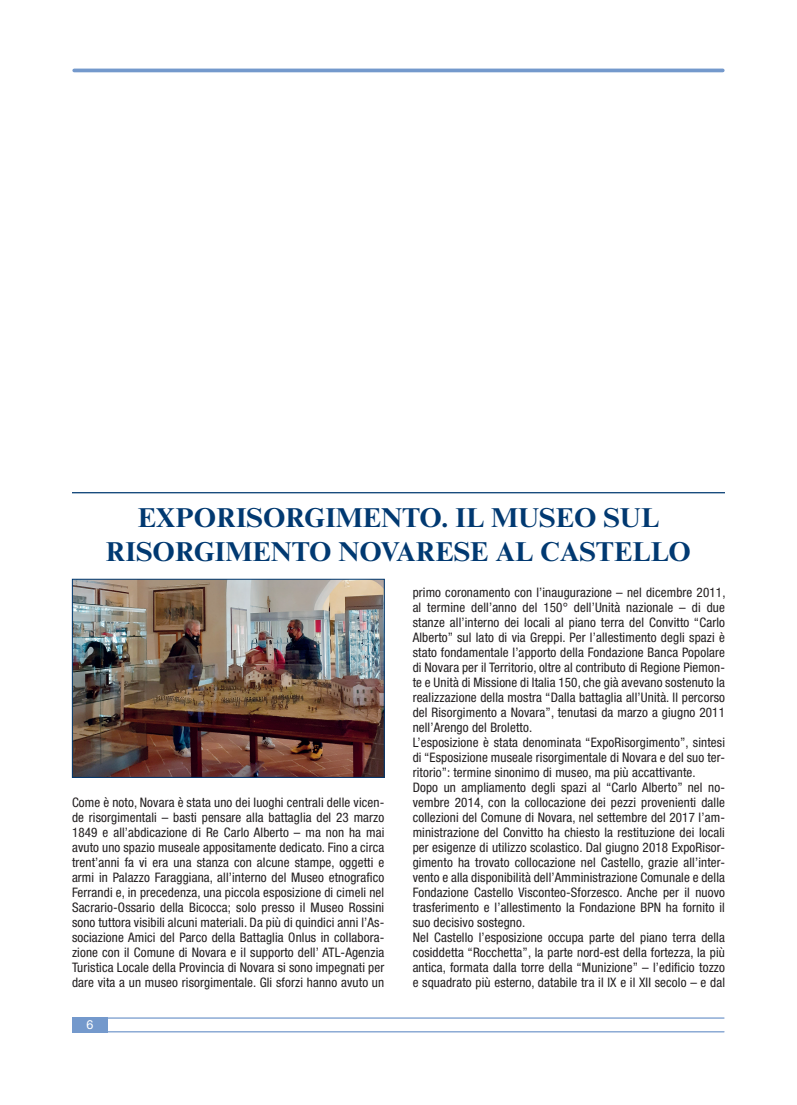
<style>
.page{position:relative;width:797px;height:1105px;background:#fff}
.page>*{position:absolute;margin:0;border:0;box-sizing:border-box;transform-origin:0 0}
.Normale{font:700 27.38px/33.8px "Times New Roman MT Std";color:#013971;text-align:center}
.t1{font:condensed 13.12px/15px "Helvetica Neue LT Std";letter-spacing:.01em;color:#231f20;text-align:justify}
.t2{font:12.5px "Helvetica Neue LT Std";color:#fff}
</style>
<div class="page">
<hr style="left:74px;top:69px;width:648px;height:3px;background:#7499cc">
<hr style="left:73px;top:1031px;width:651px;height:1px;background:#7499cc">
<hr style="left:73px;top:1017px;width:651px;height:2px;background:#7499cc">
<div style="left:72px;top:1017px;width:36px;height:15px;background:#7499cc"></div>
<img style="left:74px;top:581px;width:308px;height:195px">
<div style="left:72px;top:579px;width:312px;height:199px;border:1px solid #013971"></div>
<hr style="left:72px;top:492px;width:653px;height:1px;background:#013971">
<p class="Normale" style="left:106px;top:500px;width:586px">EXPORISORGIMENTO. IL MUSEO SUL<br>RISORGIMENTO NOVARESE AL CASTELLO</p>
<p class="t1" style="left:72px;top:795px;width:314px">Come è noto, Novara è stata uno dei luoghi centrali delle vicen&shy;de risorgimentali – basti pensare alla battaglia del 23 marzo 1849 e all’abdicazione di Re Carlo Alberto – ma non ha mai avuto uno spazio museale appositamente dedicato. Fino a circa trent’anni fa vi era una stanza con alcune stampe, oggetti e armi in Palazzo Faraggiana, all’interno del Museo etnografico Ferrandi e, in precedenza, una piccola esposizione di cimeli nel Sacrario-Ossario della Bicocca; solo presso il Museo Rossini sono tuttora visibili alcuni materiali. Da più di quindici anni l’As&shy;sociazione Amici del Parco della Battaglia Onlus in collabora&shy;zione con il Comune di Novara e il supporto dell’ ATL-Agenzia Turistica Locale della Provincia di Novara si sono impegnati per dare vita a un museo risorgimentale. Gli sforzi hanno avuto un</p>
<p class="t2" style="left:87px;top:1017px;width:8px">6</p>
<p class="t1" style="left:412px;top:585px;width:314px">primo coronamento con l’inaugurazione – nel dicembre 2011, al termine dell’anno del 150° dell’Unità nazionale – di due stanze all’interno dei locali al piano terra del Convitto “Carlo Alberto” sul lato di via Greppi. Per l’allestimento degli spazi è stato fondamentale l’apporto della Fondazione Banca Popolare di Novara per il Territorio, oltre al contributo di Regione Piemon&shy;te e Unità di Missione di Italia 150, che già avevano sostenuto la realizzazione della mostra “Dalla battaglia all’Unità. Il percorso del Risorgimento a Novara”, tenutasi da marzo a giugno 2011 nell’Arengo del Broletto.</p>
<p class="t1" style="left:412px;top:735px;width:314px">L’esposizione è stata denominata “ExpoRisorgimento”, sintesi di “Esposizione museale risorgimentale di Novara e del suo ter&shy;ritorio”: termine sinonimo di museo, ma più accattivante.</p>
<p class="t1" style="left:412px;top:780px;width:314px">Dopo un ampliamento degli spazi al “Carlo Alberto” nel no&shy;vembre 2014, con la collocazione dei pezzi provenienti dalle collezioni del Comune di Novara, nel settembre del 2017 l’am&shy;ministrazione del Convitto ha chiesto la restituzione dei locali per esigenze di utilizzo scolastico. Dal giugno 2018 ExpoRisor&shy;gimento ha trovato collocazione nel Castello, grazie all’inter&shy;vento e alla disponibilità dell’Amministrazione Comunale e della Fondazione Castello Visconteo-Sforzesco. Anche per il nuovo trasferimento e l’allestimento la Fondazione BPN ha fornito il suo decisivo sostegno.</p>
<p class="t1" style="left:412px;top:930px;width:314px">Nel Castello l’esposizione occupa parte del piano terra della cosiddetta “Rocchetta”, la parte nord-est della fortezza, la più antica, formata dalla torre della “Munizione” – l’edificio tozzo e squadrato più esterno, databile tra il IX e il XII secolo – e dal</p>
</div>
